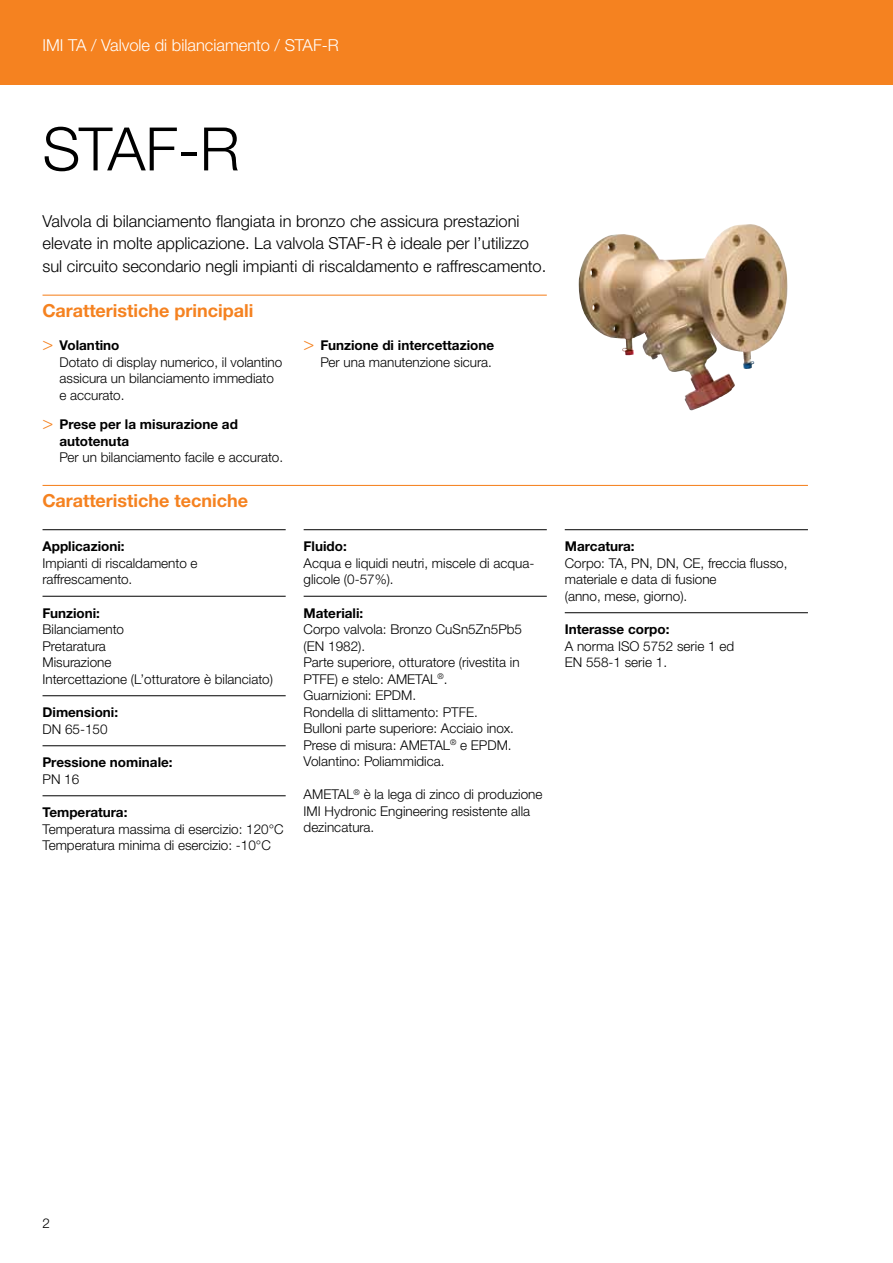
<style>
.page{position:relative;width:893px;height:1263px;background:#fff}
.page>*{position:absolute;margin:0;border:0;box-sizing:border-box;transform-origin:0 0}
.t1{font:300 60px "Helvetica Neue LTW1 G";color:#000}
.t2{font:700 18px "Helvetica Neue LTW1 G";color:#f58220}
.t3{font:300 16.5px/22.5px "Helvetica Neue LTW1 G";color:#000}
.t4{font:300 16.5px "Helvetica Neue LTW1 G";color:#fff}
.t5{font:300 13.5px/16.5px "Helvetica Neue LTW1 G";color:#000}
.t6{font:700 13.5px/16.5px "Helvetica Neue LTW1 G";color:#000}
.s1{font-family:"Helvetica Neue LT Std";font-size:18px;color:#f58220}
.s2{font-weight:700}
.s3{font-family:"Helvetica Neue LT Std";font-weight:300;font-size:18px;color:#f58220}
.s4{font-weight:300}
</style>
<div class="page">
<div style="left:0;top:0;width:893px;height:85px;background:#f58220"></div>
<hr style="left:43px;top:295px;width:504px;height:1px;background:#f58220">
<hr style="left:43px;top:485px;width:765px;height:1px;background:#f58220">
<hr style="left:43px;top:529px;width:243px;height:1px;background:#000">
<hr style="left:43px;top:596px;width:243px;height:1px;background:#000">
<hr style="left:43px;top:695px;width:243px;height:1px;background:#000">
<hr style="left:43px;top:745px;width:243px;height:1px;background:#000">
<hr style="left:43px;top:795px;width:243px;height:1px;background:#000">
<hr style="left:304px;top:529px;width:243px;height:1px;background:#000">
<hr style="left:304px;top:596px;width:243px;height:1px;background:#000">
<hr style="left:565px;top:529px;width:243px;height:1px;background:#000">
<hr style="left:565px;top:612px;width:243px;height:1px;background:#000">
<img style="left:578px;top:224px;width:176px;height:187px">
<p class="t4" style="left:43px;top:35px;width:298px">IMI TA / Valvole di bilanciamento / STAF-R</p>
<h1 class="t1" style="left:43px;top:112px;width:199px">STAF-R</h1>
<p class="t3" style="left:43px;top:210px;width:505px">Valvola di bilanciamento flangiata in bronzo che assicura prestazioni elevate in molte applicazione. La valvola STAF-R è ideale per l’utilizzo sul circuito secondario negli impianti di riscaldamento e raffrescamento.</p>
<h2 class="t2" style="left:43px;top:299px;width:212px">Caratteristiche principali</h2>
<p class="t5" style="left:60px;top:337px;width:224px;text-indent:-17px"><span class="s1">&gt;</span> <span class="s2">Volantino<br></span>Dotato di display numerico, il volantino assicura un bilanciamento immediato e accurato.</p>
<p class="t6" style="left:60px;top:416px;width:180px;text-indent:-17px"><span class="s3">&gt;</span> Prese per la misurazione ad autotenuta</p>
<p class="t5" style="left:60px;top:449px;width:225px">Per un bilanciamento facile e accurato.</p>
<p class="t6" style="left:304px;top:337px;width:192px;text-align:right"><span class="s3">&gt;</span> Funzione di intercettazione<br><span class="s4">Per una manutenzione sicura.</span></p>
<h2 class="t2" style="left:43px;top:490px;width:207px">Caratteristiche tecniche</h2>
<p class="t6" style="left:43px;top:538px;width:84px">Applicazioni:</p>
<p class="t5" style="left:43px;top:555px;width:157px">Impianti di riscaldamento e raffrescamento.</p>
<p class="t6" style="left:43px;top:605px;width:59px">Funzioni:</p>
<p class="t5" style="left:43px;top:621px;width:232px">Bilanciamento<br>Pretaratura<br>Misurazione<br>Intercettazione (L’otturatore è bilanciato)</p>
<p class="t6" style="left:43px;top:704px;width:77px">Dimensioni:</p>
<p class="t5" style="left:43px;top:721px;width:67px">DN 65-150</p>
<p class="t6" style="left:43px;top:754px;width:132px">Pressione nominale:</p>
<p class="t5" style="left:43px;top:771px;width:38px">PN 16</p>
<p class="t6" style="left:43px;top:804px;width:86px">Temperatura:</p>
<p class="t5" style="left:43px;top:821px;width:243px">Temperatura massima di esercizio: 120°C<br>Temperatura minima di esercizio: -10°C</p>
<p class="t6" style="left:304px;top:538px;width:45px">Fluido:</p>
<p class="t5" style="left:304px;top:555px;width:232px">Acqua e liquidi neutri, miscele di acqua&shy;glicole (0-57%).</p>
<p class="t6" style="left:304px;top:605px;width:61px">Materiali:</p>
<p class="t5" style="left:304px;top:621px;width:220px">Corpo valvola: Bronzo CuSn5Zn5Pb5 (EN 1982).<br>Parte superiore, otturatore (rivestita in<br>PTFE) e stelo: AMETAL<sup>®</sup>.<br>Guarnizioni: EPDM.<br>Rondella di slittamento: PTFE.<br>Bulloni parte superiore: Acciaio inox.<br>Prese di misura: AMETAL<sup>®</sup> e EPDM.<br>Volantino: Poliammidica.</p>
<p class="t5" style="left:304px;top:786px;width:240px">AMETAL<sup>®</sup> è la lega di zinco di produzione<br>IMI Hydronic Engineering resistente alla dezincatura.</p>
<p class="t6" style="left:565px;top:538px;width:71px">Marcatura:</p>
<p class="t5" style="left:565px;top:555px;width:224px">Corpo: TA, PN, DN, CE, freccia flusso, materiale e data di fusione<br>(anno, mese, giorno).</p>
<p class="t6" style="left:565px;top:621px;width:106px">Interasse corpo:</p>
<p class="t5" style="left:565px;top:638px;width:171px">A norma ISO 5752 serie 1 ed<br>EN 558-1 serie 1.</p>
<p class="t5" style="left:43px;top:1215px;width:9px">2</p>
</div>
